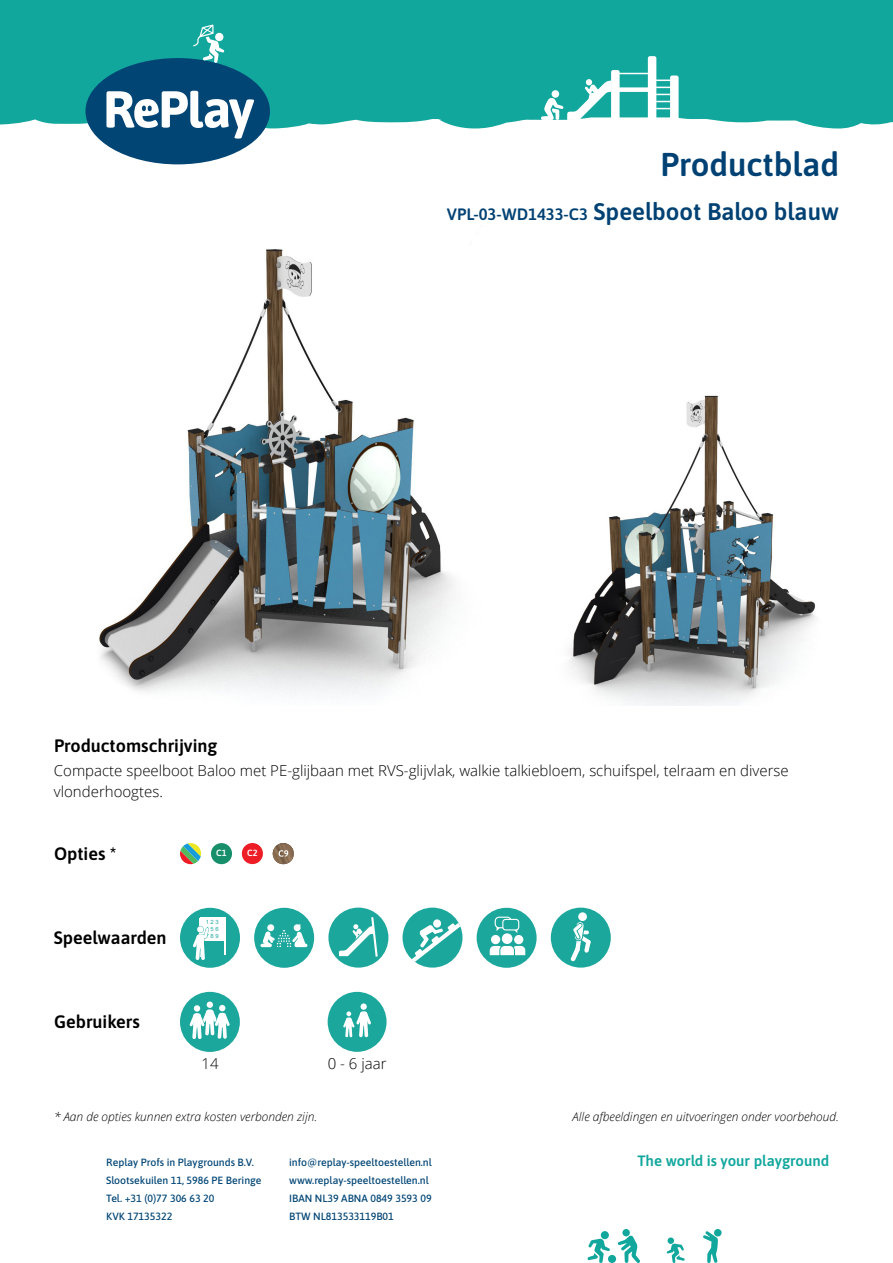
<style>
.page{position:relative;width:893px;height:1263px;background:#fff}
.page>*{position:absolute;margin:0;border:0;box-sizing:border-box;transform-origin:0 0}
.t1{font:600 33px "Asap";color:#004173}
.t2{font:600 24px "Asap";color:#004173}
.t3{font:600 18px "Asap";color:#000}
.t4{font:300 15px/21px "Open Sans";color:#000}
.t5{font:600 15px "Asap";color:#12a79d}
.t6{font:italic 300 12px "Open Sans";color:#000}
.t7{font:500 10.5px/18px "Asap";color:#014575}
.t8{font:600 9px "Asap";color:#fff}
.t9{font:5.85px/6.9px "Arial";color:#1ca79d;text-align:justify}
.s1{font-size:16.5px}
</style>
<div class="page">
<div style="left:0;top:0;width:893px;height:129px;background:#12a79d"></div>
<svg style="left:703px;top:1229px;width:18px;height:34px"></svg>
<div style="left:608px;top:1255px;width:8px;height:8px;background:#12a79d;border-radius:50%"></div>
<div style="left:601px;top:1231px;width:8px;height:8px;background:#12a79d;border-radius:50%"></div>
<svg style="left:587px;top:1238px;width:23px;height:25px"></svg>
<div style="left:668px;top:1237px;width:6px;height:7px;background:#12a79d;border-radius:50%"></div>
<svg style="left:667px;top:1243px;width:18px;height:20px"></svg>
<svg style="left:618px;top:1235px;width:22px;height:28px"></svg>
<div style="left:622px;top:1229px;width:8px;height:7px;background:#12a79d;border-radius:50%"></div>
<svg style="left:85px;top:24px;width:185px;height:140px"></svg>
<hr style="left:615px;top:73px;width:35px;height:1px;background:#fff">
<div style="left:615px;top:87px;width:35px;height:5px;background:#fff"></div>
<svg style="left:648px;top:56px;width:31px;height:64px"></svg>
<svg style="left:541px;top:70px;width:79px;height:50px"></svg>
<div style="left:552px;top:90px;width:7px;height:8px;background:#fff;border-radius:50%"></div>
<img style="left:99px;top:249px;width:356px;height:446px">
<img style="left:569px;top:395px;width:247px;height:310px">
<div style="left:180px;top:992px;width:60px;height:60px;background:#1ca79d;border-radius:50%"></div>
<div style="left:206px;top:1001px;width:7px;height:7px;background:#74c9c3;border-radius:50%"></div>
<div style="left:207px;top:1001px;width:6px;height:7px;background:#fff;border-radius:50%"></div>
<svg style="left:189px;top:1005px;width:41px;height:34px"></svg>
<div style="left:328px;top:992px;width:59px;height:60px;background:#1ca79d;border-radius:50%"></div>
<div style="left:361px;top:1003px;width:6px;height:7px;background:#fff;border-radius:50%"></div>
<svg style="left:343px;top:1011px;width:28px;height:27px"></svg>
<div style="left:254px;top:908px;width:60px;height:60px;background:#1ca79d;border-radius:50%"></div>
<svg style="left:260px;top:924px;width:47px;height:24px"></svg>
<div style="left:328px;top:908px;width:60px;height:59px;background:#1ca79d;border-radius:50%"></div>
<svg style="left:339px;top:917px;width:39px;height:40px"></svg>
<div style="left:403px;top:908px;width:59px;height:59px;background:#1ca79d;border-radius:50%"></div>
<div style="left:433px;top:919px;width:8px;height:9px;background:#fff;border-radius:50%"></div>
<svg style="left:412px;top:923px;width:48px;height:39px"></svg>
<div style="left:551px;top:908px;width:60px;height:59px;background:#1ca79d;border-radius:50%"></div>
<div style="left:578px;top:912px;width:9px;height:9px;background:#fff;border-radius:50%"></div>
<svg style="left:570px;top:921px;width:21px;height:40px"></svg>
<svg style="left:273px;top:843px;width:21px;height:21px"></svg>
<img style="left:273px;top:843px;width:20px;height:20px">
<svg style="left:279px;top:850px;width:9px;height:7px"></svg>
<div style="left:180px;top:908px;width:60px;height:60px;background:#1ca79d;border-radius:50%"></div>
<div style="left:201px;top:918px;width:23px;height:23px;background:#fff"></div>
<hr style="left:224px;top:918px;width:2px;height:37px;background:#fff">
<hr style="left:199px;top:918px;width:2px;height:38px;background:#fff">
<svg style="left:193px;top:927px;width:16px;height:33px"></svg>
<div style="left:477px;top:908px;width:60px;height:60px;background:#1ca79d;border-radius:50%"></div>
<svg style="left:490px;top:945px;width:35px;height:11px"></svg>
<div style="left:502px;top:919px;width:17px;height:11px;border:1px solid #fff;border-radius:3px"></div>
<svg style="left:494px;top:916px;width:24px;height:18px"></svg>
<div style="left:491px;top:935px;width:9px;height:9px;background:#fff;border-radius:50%"></div>
<div style="left:514px;top:935px;width:9px;height:9px;background:#fff;border-radius:50%"></div>
<div style="left:502px;top:933px;width:10px;height:11px;background:#fff;border-radius:50%"></div>
<svg style="left:180px;top:843px;width:21px;height:21px"></svg>
<div style="left:211px;top:843px;width:21px;height:21px;background:#178f6b;border-radius:50%"></div>
<div style="left:242px;top:843px;width:21px;height:21px;background:#ee1c25;border-radius:50%"></div>
<h1 class="t1" style="left:660px;top:142px;width:180px">Productblad</h1>
<h3 class="t3" style="left:54px;top:733px;width:165px">Productomschrijving</h3>
<p class="t2" style="left:447px;top:195px;width:393px"><span class="s1">VPL-03-WD1433-C3</span> Speelboot Baloo blauw</p>
<p class="t4" style="left:54px;top:760px;width:736px">Compacte speelboot Baloo met PE-glijbaan met RVS-glijvlak, walkie talkiebloem, schuifspel, telraam en diverse vlonderhoogtes.</p>
<h3 class="t3" style="left:54px;top:841px;width:64px">Opties *</h3>
<h3 class="t3" style="left:54px;top:925px;width:114px">Speelwaarden</h3>
<h3 class="t3" style="left:54px;top:1009px;width:87px">Gebruikers</h3>
<p class="t8" style="left:216px;top:847px;width:12px">C1</p>
<p class="t8" style="left:247px;top:847px;width:12px">C2</p>
<p class="t9" style="left:206px;top:919px;width:14px">1 2 3<br>4 5 6<br>7 8 9</p>
<p class="t4" style="left:201px;top:1053px;width:19px">14</p>
<p class="t4" style="left:328px;top:1053px;width:60px">0 - 6 jaar</p>
<p class="t6" style="left:54px;top:1108px;width:265px">* Aan de opties kunnen extra kosten verbonden zijn.</p>
<p class="t6" style="left:573px;top:1108px;width:268px">Alle afbeeldingen en uitvoeringen onder voorbehoud.</p>
<p class="t7" style="left:106px;top:1153px;width:157px">Replay Profs in Playgrounds B.V.<br>Slootsekuilen 11, 5986 PE Beringe<br>Tel. +31 (0)77 306 63 20<br>KVK 17135322</p>
<p class="t7" style="left:289px;top:1153px;width:144px">info@replay-speeltoestellen.nl www.replay-speeltoestellen.nl<br>IBAN NL39 ABNA 0849 3593 09<br>BTW NL813533119B01</p>
<h3 class="t5" style="left:638px;top:1151px;width:193px">The world is your playground</h3>
</div>
